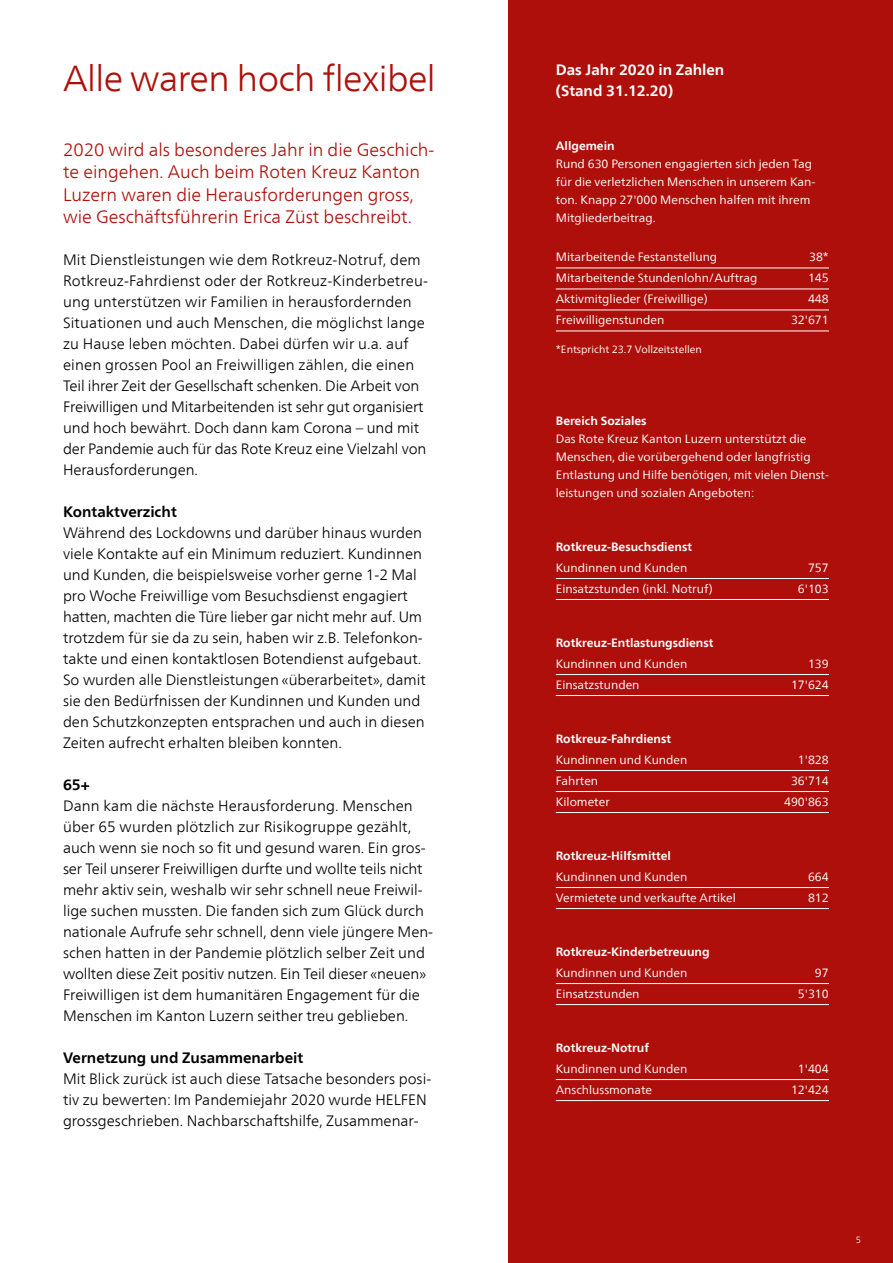
<style>
.page{position:relative;width:893px;height:1263px;background:#fff}
.page>*{position:absolute;margin:0;border:0;box-sizing:border-box;transform-origin:0 0}
.t1{font:300 36px "Frutiger Neue LT Com";letter-spacing:-.015em;color:#ae0f0a}
.t2{font:300 18px/22.5px "Frutiger Neue LT Com";color:#ae0f0a}
.t3{font:300 15px/21px "Frutiger Neue LT Com";color:#000}
.t4{font:700 15px "Frutiger Neue LT Com";color:#000}
.t5{font:700 15px/21px "Frutiger Neue LT Com";color:#fff}
.t6{font:12px/18px "Frutiger Neue LT Com";color:#fff}
.t7{font:700 12px "Frutiger Neue LT Com";color:#fff}
.t8{font:10.5px "Frutiger Neue LT Com";color:#fff}
.t9{font:300 9px "Frutiger Neue LT Com";color:#fff}
</style>
<div class="page">
<div style="left:509px;top:0;width:384px;height:1263px;background:#ae0f0a"></div>
<hr style="left:556px;top:268px;width:273px;height:1px;background:#fff">
<hr style="left:556px;top:289px;width:273px;height:1px;background:#fff">
<hr style="left:556px;top:310px;width:273px;height:1px;background:#fff">
<hr style="left:556px;top:331px;width:273px;height:1px;background:#fff">
<hr style="left:556px;top:578px;width:273px;height:1px;background:#fff">
<hr style="left:556px;top:599px;width:273px;height:1px;background:#fff">
<hr style="left:556px;top:674px;width:273px;height:1px;background:#fff">
<hr style="left:556px;top:695px;width:273px;height:1px;background:#fff">
<hr style="left:556px;top:770px;width:273px;height:1px;background:#fff">
<hr style="left:556px;top:791px;width:273px;height:1px;background:#fff">
<hr style="left:556px;top:812px;width:273px;height:1px;background:#fff">
<hr style="left:556px;top:887px;width:273px;height:1px;background:#fff">
<hr style="left:556px;top:908px;width:273px;height:1px;background:#fff">
<hr style="left:556px;top:983px;width:273px;height:1px;background:#fff">
<hr style="left:556px;top:1004px;width:273px;height:1px;background:#fff">
<hr style="left:556px;top:1079px;width:273px;height:1px;background:#fff">
<hr style="left:556px;top:1100px;width:273px;height:1px;background:#fff">
<h1 class="t1" style="left:63px;top:57px;width:374px">Alle waren hoch flexibel</h1>
<p class="t2" style="left:63px;top:138px;width:373px">2020 wird als besonderes Jahr in die Geschich&shy;te eingehen. Auch beim Roten Kreuz Kanton Luzern waren die Herausforderungen gross, wie Geschäftsführerin Erica Züst beschreibt.</p>
<p class="t3" style="left:63px;top:249px;width:366px">Mit Dienstleistungen wie dem Rotkreuz-Notruf, dem Rotkreuz-Fahrdienst oder der Rotkreuz-Kinderbetreu&shy;ung unterstützen wir Familien in herausfordernden Situationen und auch Menschen, die möglichst lange zu Hause leben möchten. Dabei dürfen wir u.a. auf einen grossen Pool an Freiwilligen zählen, die einen Teil ihrer Zeit der Gesellschaft schenken. Die Arbeit von Freiwilligen und Mitarbeitenden ist sehr gut organisiert und hoch bewährt. Doch dann kam Corona – und mit der Pandemie auch für das Rote Kreuz eine Vielzahl von Herausforderungen.</p>
<p class="t4" style="left:63px;top:503px;width:115px">Kontaktverzicht</p>
<p class="t3" style="left:63px;top:522px;width:364px">Während des Lockdowns und darüber hinaus wurden viele Kontakte auf ein Minimum reduziert. Kundinnen und Kunden, die beispielsweise vorher gerne 1-2 Mal pro Woche Freiwillige vom Besuchsdienst engagiert hatten, machten die Türe lieber gar nicht mehr auf. Um trotzdem für sie da zu sein, haben wir z.B. Telefonkon&shy;takte und einen kontaktlosen Botendienst aufgebaut.<br>So wurden alle Dienstleistungen «überarbeitet», damit sie den Bedürfnissen der Kundinnen und Kunden und den Schutzkonzepten entsprachen und auch in diesen Zeiten aufrecht erhalten bleiben konnten.</p>
<p class="t4" style="left:63px;top:776px;width:28px">65+</p>
<p class="t3" style="left:63px;top:795px;width:372px">Dann kam die nächste Herausforderung. Menschen über 65 wurden plötzlich zur Risikogruppe gezählt, auch wenn sie noch so fit und gesund waren. Ein gros&shy;ser Teil unserer Freiwilligen durfte und wollte teils nicht mehr aktiv sein, weshalb wir sehr schnell neue Freiwil&shy;lige suchen mussten. Die fanden sich zum Glück durch nationale Aufrufe sehr schnell, denn viele jüngere Men&shy;schen hatten in der Pandemie plötzlich selber Zeit und wollten diese Zeit positiv nutzen. Ein Teil dieser «neuen» Freiwilligen ist dem humanitären Engagement für die Menschen im Kanton Luzern seither treu geblieben.</p>
<p class="t4" style="left:63px;top:1049px;width:242px">Vernetzung und Zusammenarbeit</p>
<p class="t3" style="left:63px;top:1068px;width:370px">Mit Blick zurück ist auch diese Tatsache besonders posi&shy;tiv zu bewerten: Im Pandemiejahr 2020 wurde HELFEN grossgeschrieben. Nachbarschaftshilfe, Zusammenar-</p>
<p class="t5" style="left:556px;top:59px;width:170px">Das Jahr 2020 in Zahlen (Stand 31.12.20)</p>
<p class="t7" style="left:556px;top:139px;width:60px">Allgemein</p>
<p class="t6" style="left:556px;top:155px;width:261px">Rund 630 Personen engagierten sich jeden Tag für die verletzlichen Menschen in unserem Kan&shy;ton. Knapp 27'000 Menschen halfen mit ihrem Mitgliederbeitrag.</p>
<p class="t6" style="left:556px;top:248px;width:163px">Mitarbeitende Festanstellung</p>
<p class="t6" style="left:809px;top:248px;width:21px">38*</p>
<p class="t6" style="left:556px;top:269px;width:203px">Mitarbeitende Stundenlohn/Auftrag</p>
<p class="t6" style="left:808px;top:269px;width:22px">145</p>
<p class="t6" style="left:556px;top:290px;width:153px">Aktivmitglieder (Freiwillige)</p>
<p class="t6" style="left:808px;top:290px;width:22px">448</p>
<p class="t6" style="left:556px;top:311px;width:110px">Freiwilligenstunden</p>
<p class="t6" style="left:791px;top:311px;width:39px">32'671</p>
<p class="t8" style="left:556px;top:343px;width:148px">*Entspricht 23.7 Vollzeitstellen</p>
<p class="t7" style="left:556px;top:413px;width:92px">Bereich Soziales</p>
<p class="t6" style="left:556px;top:429px;width:275px">Das Rote Kreuz Kanton Luzern unterstützt die Menschen, die vorübergehend oder langfristig Entlastung und Hilfe benötigen, mit vielen Dienst&shy;leistungen und sozialen Angeboten:</p>
<p class="t7" style="left:556px;top:539px;width:138px">Rotkreuz-Besuchsdienst</p>
<p class="t6" style="left:556px;top:558px;width:133px">Kundinnen und Kunden</p>
<p class="t6" style="left:808px;top:558px;width:22px">757</p>
<p class="t6" style="left:556px;top:579px;width:159px">Einsatzstunden (inkl. Notruf)</p>
<p class="t6" style="left:798px;top:579px;width:32px">6'103</p>
<p class="t7" style="left:556px;top:635px;width:159px">Rotkreuz-Entlastungsdienst</p>
<p class="t6" style="left:556px;top:654px;width:133px">Kundinnen und Kunden</p>
<p class="t6" style="left:808px;top:654px;width:22px">139</p>
<p class="t6" style="left:556px;top:675px;width:85px">Einsatzstunden</p>
<p class="t6" style="left:791px;top:675px;width:39px">17'624</p>
<p class="t7" style="left:556px;top:731px;width:117px">Rotkreuz-Fahrdienst</p>
<p class="t6" style="left:556px;top:750px;width:133px">Kundinnen und Kunden</p>
<p class="t6" style="left:798px;top:750px;width:32px">1'828</p>
<p class="t6" style="left:556px;top:771px;width:44px">Fahrten</p>
<p class="t6" style="left:791px;top:771px;width:39px">36'714</p>
<p class="t6" style="left:556px;top:792px;width:55px">Kilometer</p>
<p class="t6" style="left:784px;top:792px;width:46px">490'863</p>
<p class="t7" style="left:556px;top:848px;width:117px">Rotkreuz-Hilfsmittel</p>
<p class="t6" style="left:556px;top:867px;width:133px">Kundinnen und Kunden</p>
<p class="t6" style="left:808px;top:867px;width:22px">664</p>
<p class="t6" style="left:556px;top:888px;width:182px">Vermietete und verkaufte Artikel</p>
<p class="t6" style="left:808px;top:888px;width:22px">812</p>
<p class="t7" style="left:556px;top:944px;width:155px">Rotkreuz-Kinderbetreuung</p>
<p class="t6" style="left:556px;top:963px;width:133px">Kundinnen und Kunden</p>
<p class="t6" style="left:815px;top:963px;width:15px">97</p>
<p class="t6" style="left:556px;top:984px;width:85px">Einsatzstunden</p>
<p class="t6" style="left:798px;top:984px;width:32px">5'310</p>
<p class="t7" style="left:556px;top:1040px;width:95px">Rotkreuz-Notruf</p>
<p class="t6" style="left:556px;top:1059px;width:133px">Kundinnen und Kunden</p>
<p class="t6" style="left:798px;top:1059px;width:32px">1'404</p>
<p class="t6" style="left:556px;top:1080px;width:98px">Anschlussmonate</p>
<p class="t6" style="left:791px;top:1080px;width:39px">12'424</p>
<p class="t9" style="left:856px;top:1234px;width:7px">5</p>
</div>
